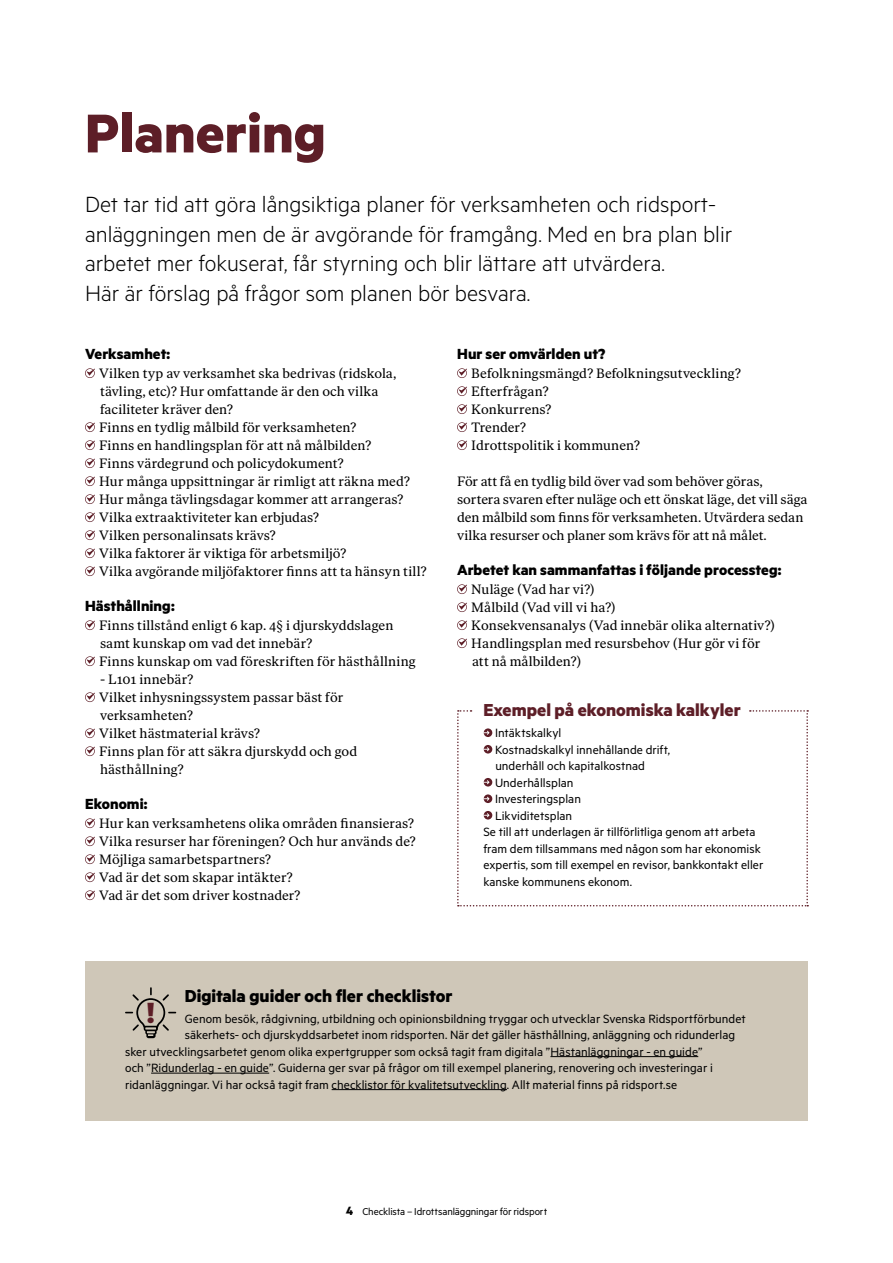
<style>
.page{position:relative;width:893px;height:1263px;background:#fff}
.page>*{position:absolute;margin:0;border:0;box-sizing:border-box;transform-origin:0 0}
.t1{font:700 61.5px "Metric";color:#5d1e27}
.Rubrik_41_pkt{font:700 33px "Metric";color:#5d1e27}
.Ingress{font:300 24.75px/29.7px "Metric";color:#000}
.Faktarubrik{font:700 19.5px "Metric";color:#000}
.Faktarubrik-2{font:700 19.5px "Metric";color:#5d1e27}
.Mellanrubrik{font:700 16.5px "Metric";letter-spacing:.005em;color:#000}
.Brödtext{font:13.5px/18px "Ivar Text";letter-spacing:.01em;color:#000}
.Faktatext{font:13.5px/16.5px "Metric";letter-spacing:.005em;color:#000}
.t2{font:11.25px "Metric";letter-spacing:-.01em;color:#000}
.s1{font-weight:700;font-size:13.5px}
</style>
<div class="page">
<svg style="left:85px;top:368px;width:10px;height:10px"></svg>
<svg style="left:85px;top:422px;width:10px;height:10px"></svg>
<svg style="left:85px;top:440px;width:10px;height:10px"></svg>
<svg style="left:85px;top:458px;width:10px;height:10px"></svg>
<svg style="left:85px;top:476px;width:10px;height:10px"></svg>
<svg style="left:85px;top:494px;width:10px;height:10px"></svg>
<svg style="left:85px;top:512px;width:10px;height:10px"></svg>
<svg style="left:85px;top:530px;width:10px;height:10px"></svg>
<svg style="left:85px;top:548px;width:10px;height:10px"></svg>
<svg style="left:85px;top:566px;width:10px;height:10px"></svg>
<svg style="left:85px;top:620px;width:10px;height:10px"></svg>
<svg style="left:85px;top:656px;width:10px;height:10px"></svg>
<svg style="left:85px;top:692px;width:10px;height:10px"></svg>
<svg style="left:85px;top:728px;width:10px;height:10px"></svg>
<svg style="left:85px;top:746px;width:10px;height:10px"></svg>
<svg style="left:85px;top:818px;width:10px;height:10px"></svg>
<svg style="left:85px;top:836px;width:10px;height:10px"></svg>
<svg style="left:85px;top:854px;width:10px;height:10px"></svg>
<svg style="left:85px;top:872px;width:10px;height:10px"></svg>
<svg style="left:85px;top:890px;width:10px;height:10px"></svg>
<svg style="left:457px;top:368px;width:10px;height:10px"></svg>
<svg style="left:457px;top:386px;width:10px;height:10px"></svg>
<svg style="left:457px;top:404px;width:10px;height:10px"></svg>
<svg style="left:457px;top:422px;width:10px;height:10px"></svg>
<svg style="left:457px;top:440px;width:10px;height:10px"></svg>
<svg style="left:457px;top:584px;width:10px;height:10px"></svg>
<svg style="left:457px;top:602px;width:10px;height:10px"></svg>
<svg style="left:457px;top:620px;width:10px;height:10px"></svg>
<svg style="left:457px;top:638px;width:10px;height:10px"></svg>
<div style="left:85px;top:961px;width:723px;height:159px;background:#cfc7b8"></div>
<hr style="left:550px;top:1056px;width:148px;height:1px;background:#000">
<hr style="left:151px;top:1073px;width:118px;height:1px;background:#000">
<hr style="left:332px;top:1089px;width:175px;height:1px;background:#000">
<svg style="left:457px;top:710px;width:351px;height:196px"></svg>
<svg style="left:125px;top:987px;width:51px;height:51px"></svg>
<p class="t1" style="left:85px;top:96px;width:242px">Planering</p>
<p class="Ingress" style="left:85px;top:188px;width:649px">Det tar tid att göra långsiktiga planer för verksamheten och ridsport&shy;anläggningen men de är avgörande för framgång. Med en bra plan blir arbetet mer fokuserat, får styrning och blir lättare att utvärdera.<br>Här är förslag på frågor som planen bör besvara.</p>
<p class="Mellanrubrik" style="left:85px;top:343px;width:87px">Verksamhet:</p>
<p class="Brödtext" style="left:99px;top:364px;width:299px">Vilken typ av verksamhet ska bedrivas (ridskola, tävling, etc)? Hur omfattande är den och vilka faciliteter kräver den?</p>
<p class="Brödtext" style="left:99px;top:418px;width:259px">Finns en tydlig målbild för verksamheten?</p>
<p class="Brödtext" style="left:99px;top:436px;width:274px">Finns en handlingsplan för att nå målbilden?</p>
<p class="Brödtext" style="left:99px;top:454px;width:246px">Finns värdegrund och policydokument?</p>
<p class="Brödtext" style="left:99px;top:472px;width:312px">Hur många uppsittningar är rimligt att räkna med?</p>
<p class="Brödtext" style="left:99px;top:490px;width:306px">Hur många tävlingsdagar kommer att arrangeras?</p>
<p class="Brödtext" style="left:99px;top:508px;width:221px">Vilka extraaktiviteter kan erbjudas?</p>
<p class="Brödtext" style="left:99px;top:526px;width:178px">Vilken personalinsats krävs?</p>
<p class="Brödtext" style="left:99px;top:544px;width:249px">Vilka faktorer är viktiga för arbetsmiljö?</p>
<p class="Brödtext" style="left:99px;top:562px;width:329px">Vilka avgörande miljöfaktorer finns att ta hänsyn till?</p>
<p class="Mellanrubrik" style="left:85px;top:595px;width:91px">Hästhållning:</p>
<p class="Brödtext" style="left:99px;top:616px;width:296px">Finns tillstånd enligt 6 kap. 4§ i djurskyddslagen samt kunskap om vad det innebär?</p>
<p class="Brödtext" style="left:99px;top:652px;width:318px">Finns kunskap om vad föreskriften för hästhållning</p>
<p class="Brödtext" style="left:100px;top:670px;width:95px">- L101 innebär?</p>
<p class="Brödtext" style="left:99px;top:688px;width:246px">Vilket inhysningssystem passar bäst för verksamheten?</p>
<p class="Brödtext" style="left:99px;top:724px;width:162px">Vilket hästmaterial krävs?</p>
<p class="Brödtext" style="left:99px;top:742px;width:259px">Finns plan för att säkra djurskydd och god hästhållning?</p>
<p class="Mellanrubrik" style="left:85px;top:793px;width:64px">Ekonomi:</p>
<p class="Brödtext" style="left:99px;top:814px;width:316px">Hur kan verksamhetens olika områden finansieras?</p>
<p class="Brödtext" style="left:99px;top:832px;width:318px">Vilka resurser har föreningen? Och hur används de?</p>
<p class="Brödtext" style="left:99px;top:850px;width:173px">Möjliga samarbetspartners?</p>
<p class="Brödtext" style="left:99px;top:868px;width:195px">Vad är det som skapar intäkter?</p>
<p class="Brödtext" style="left:99px;top:886px;width:203px">Vad är det som driver kostnader?</p>
<p class="Mellanrubrik" style="left:457px;top:343px;width:150px">Hur ser omvärlden ut?</p>
<p class="Brödtext" style="left:471px;top:364px;width:271px">Befolkningsmängd? Befolkningsutveckling?</p>
<p class="Brödtext" style="left:471px;top:382px;width:79px">Efterfrågan?</p>
<p class="Brödtext" style="left:471px;top:400px;width:82px">Konkurrens?</p>
<p class="Brödtext" style="left:471px;top:418px;width:56px">Trender?</p>
<p class="Brödtext" style="left:471px;top:436px;width:170px">Idrottspolitik i kommunen?</p>
<p class="Brödtext" style="left:457px;top:472px;width:352px">För att få en tydlig bild över vad som behöver göras, sortera svaren efter nuläge och ett önskat läge, det vill säga den målbild som finns för verksamheten. Utvärdera sedan vilka resurser och planer som krävs för att nå målet.</p>
<p class="Mellanrubrik" style="left:457px;top:559px;width:326px">Arbetet kan sammanfattas i följande processteg:</p>
<p class="Brödtext" style="left:471px;top:580px;width:125px">Nuläge (Vad har vi?)</p>
<p class="Brödtext" style="left:471px;top:598px;width:146px">Målbild (Vad vill vi ha?)</p>
<p class="Brödtext" style="left:471px;top:616px;width:305px">Konsekvensanalys (Vad innebär olika alternativ?)</p>
<p class="Brödtext" style="left:471px;top:634px;width:290px">Handlingsplan med resursbehov (Hur gör vi för att nå målbilden?)</p>
<p class="Faktarubrik-2" style="left:483px;top:698px;width:259px">Exempel på ekonomiska kalkyler</p>
<p class="Faktatext" style="left:495px;top:724px;width:68px">Intäktskalkyl</p>
<p class="Faktatext" style="left:495px;top:741px;width:177px">Kostnadskalkyl innehållande drift, underhåll och kapitalkostnad</p>
<p class="Faktatext" style="left:495px;top:774px;width:80px">Underhållsplan</p>
<p class="Faktatext" style="left:495px;top:790px;width:87px">Investeringsplan</p>
<p class="Faktatext" style="left:495px;top:807px;width:79px">Likviditetsplan</p>
<p class="Faktatext" style="left:483px;top:823px;width:282px">Se till att underlagen är tillförlitliga genom att arbeta fram dem tillsammans med någon som har ekonomisk expertis, som till exempel en revisor, bankkontakt eller kanske kommunens ekonom.</p>
<p class="Faktarubrik" style="left:185px;top:984px;width:269px">Digitala guider och fler checklistor</p>
<p class="Faktatext" style="left:185px;top:1010px;width:563px">Genom besök, rådgivning, utbildning och opinionsbildning tryggar och utvecklar Svenska Ridsportförbundet</p>
<p class="Faktatext" style="left:185px;top:1026px;width:552px">säkerhets- och djurskyddsarbetet inom ridsporten. När det gäller hästhållning, anläggning och ridunderlag</p>
<p class="Faktatext" style="left:125px;top:1043px;width:579px">sker utvecklingsarbetet genom olika expertgrupper som också tagit fram digitala ”Hästanläggningar - en guide”</p>
<p class="Faktatext" style="left:125px;top:1059px;width:589px">och ”Ridunderlag - en guide”. Guiderna ger svar på frågor om till exempel planering, renovering och investeringar i</p>
<p class="Faktatext" style="left:125px;top:1076px;width:554px">ridanläggningar. Vi har också tagit fram checklistor för kvalitetsutveckling. Allt material finns på ridsport.se</p>
<p class="Rubrik_41_pkt" style="left:147px;top:993px;width:9px">!</p>
<p class="t2" style="left:346px;top:1205px;width:203px"><span class="s1">4</span> Checklista – Idrottsanläggningar för ridsport</p>
</div>
